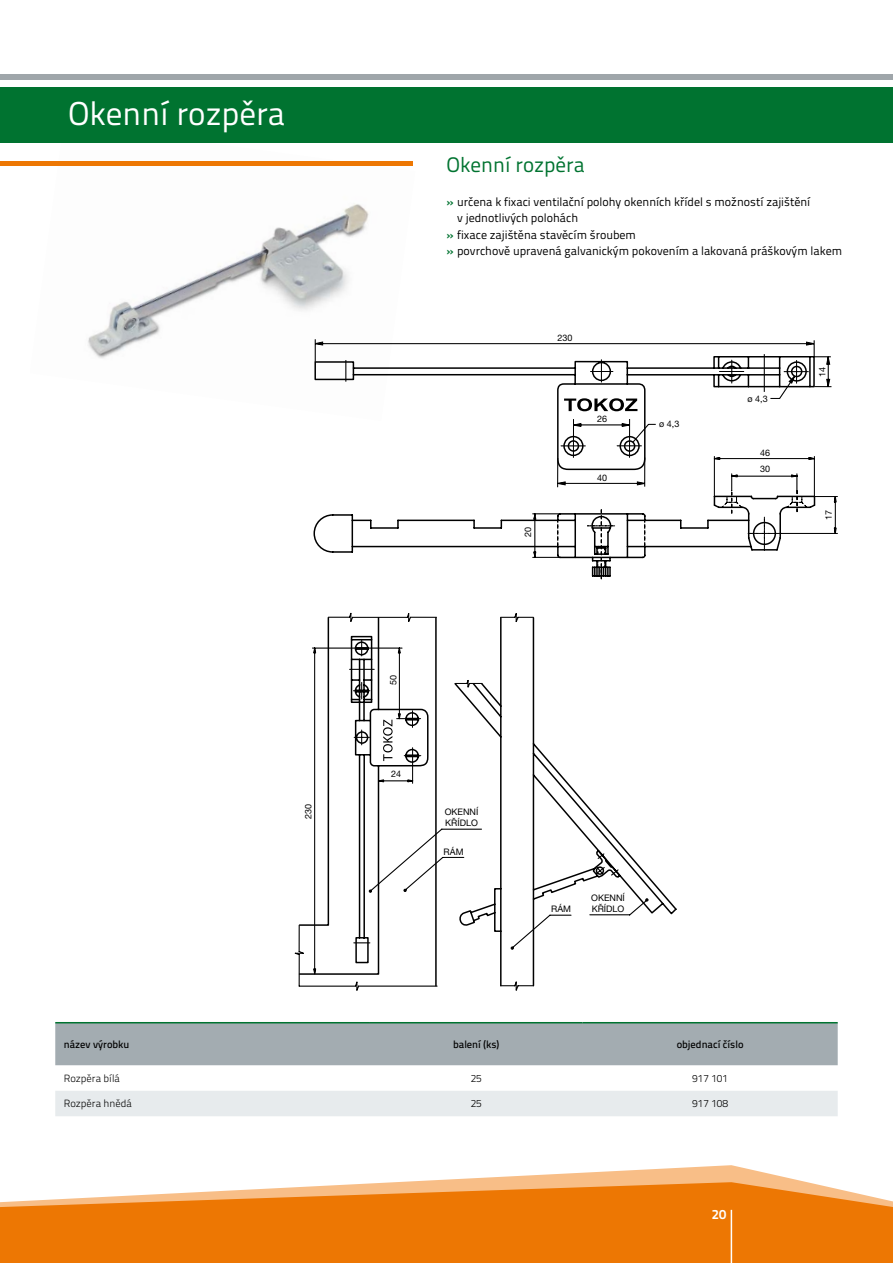
<style>
.page{position:relative;width:893px;height:1263px;background:#fff}
.page>*{position:absolute;margin:0;border:0;box-sizing:border-box;transform-origin:0 0}
.t1{font:33px "Titillium Text 25 L 400 wt";color:#fff}
.t2{font:21px "Titillium Text 25 L 400 wt";color:#007330}
.t3{font:13.5px "Titillium Text 25 L 800 wt";color:#fff}
.t4{font:12px "Titillium Text 25 L 400 wt";color:#000}
.t5{font:10.5px "Titillium Text 25 L 250 wt";color:#000}
.t6{font:10.5px "Titillium Text 25 L 600 wt";color:#000}
.t7{font:9px "Helvetica Neue CE";color:#000}
.s1{font-family:"Titillium Text 25 L 800 wt";color:#007330}
</style>
<div class="page">
<svg style="left:401px;top:1165px;width:405px;height:17px"></svg>
<svg style="left:0;top:1182px;width:893px;height:81px;background:#ef861f"></svg>
<img style="left:30px;top:142px;width:385px;height:217px">
<hr style="left:0;top:162px;width:412px;height:4px;background:#ed7703">
<div style="left:0;top:87px;width:893px;height:55px;background:#007330"></div>
<div style="left:55px;top:1023px;width:783px;height:42px;background:#a3acb1"></div>
<div style="left:55px;top:1091px;width:783px;height:25px;background:#e7ebed"></div>
<hr style="left:55px;top:1022px;width:315px;height:1px;background:#007330">
<hr style="left:370px;top:1022px;width:213px;height:1px;background:#007330">
<hr style="left:583px;top:1022px;width:255px;height:1px;background:#007330">
<hr style="left:731px;top:1210px;width:1px;height:53px;background:#fff">
<svg style="left:298px;top:616px;width:139px;height:371px"></svg>
<svg style="left:383px;top:720px;width:10px;height:41px"></svg>
<svg style="left:453px;top:616px;width:224px;height:371px"></svg>
<div style="left:0;top:74px;width:893px;height:5px;background:#9fa6aa"></div>
<svg style="left:314px;top:338px;width:518px;height:50px"></svg>
<svg style="left:314px;top:355px;width:501px;height:101px"></svg>
<svg style="left:313px;top:456px;width:525px;height:124px"></svg>
<p class="t1" style="left:68px;top:89px;width:219px">Okenní rozpěra</p>
<p class="t7" style="left:303px;top:819px;width:17px;rotate:-90deg">230</p>
<p class="t2" style="left:446px;top:149px;width:140px">Okenní rozpěra</p>
<p class="t4" style="left:446px;top:193px;width:365px"><span class="s1">»</span> určena k fixaci ventilační polohy okenních křídel s možností zajištění</p>
<p class="t4" style="left:457px;top:209px;width:122px">v jednotlivých polohách</p>
<p class="t4" style="left:446px;top:226px;width:191px"><span class="s1">»</span> fixace zajištěna stavěcím šroubem</p>
<p class="t4" style="left:446px;top:242px;width:397px"><span class="s1">»</span> povrchově upravená galvanickým pokovením a lakovaná práškovým lakem</p>
<p class="t7" style="left:558px;top:332px;width:17px">230</p>
<p class="t7" style="left:523px;top:537px;width:12px;rotate:-90deg">20</p>
<p class="t7" style="left:597px;top:414px;width:12px">26</p>
<p class="t7" style="left:597px;top:472px;width:12px">40</p>
<p class="t7" style="left:659px;top:419px;width:22px">ø 4,3</p>
<p class="t7" style="left:748px;top:393px;width:22px">ø 4,3</p>
<p class="t7" style="left:760px;top:447px;width:12px">46</p>
<p class="t7" style="left:760px;top:464px;width:12px">30</p>
<p class="t7" style="left:817px;top:377px;width:11px;rotate:-90deg">14</p>
<p class="t7" style="left:823px;top:520px;width:11px;rotate:-90deg">17</p>
<p class="t7" style="left:388px;top:685px;width:12px;rotate:-90deg">50</p>
<p class="t7" style="left:391px;top:769px;width:12px">24</p>
<p class="t7" style="left:445px;top:806px;width:35px">OKENNÍ</p>
<p class="t7" style="left:445px;top:817px;width:34px">KŘÍDLO</p>
<p class="t7" style="left:443px;top:846px;width:22px">RÁM</p>
<p class="t7" style="left:591px;top:892px;width:35px">OKENNÍ</p>
<p class="t7" style="left:551px;top:903px;width:22px">RÁM</p>
<p class="t7" style="left:592px;top:903px;width:34px">KŘÍDLO</p>
<p class="t6" style="left:64px;top:1037px;width:67px">název výrobku</p>
<p class="t6" style="left:453px;top:1037px;width:48px">balení (ks)</p>
<p class="t6" style="left:677px;top:1037px;width:68px">objednací číslo</p>
<p class="t5" style="left:64px;top:1070px;width:58px">Rozpěra bílá</p>
<p class="t5" style="left:471px;top:1070px;width:13px">25</p>
<p class="t5" style="left:692px;top:1070px;width:37px">917 101</p>
<p class="t5" style="left:64px;top:1096px;width:70px">Rozpěra hnědá</p>
<p class="t5" style="left:471px;top:1096px;width:13px">25</p>
<p class="t5" style="left:692px;top:1096px;width:37px">917 108</p>
<p class="t3" style="left:712px;top:1204px;width:16px">20</p>
</div>
